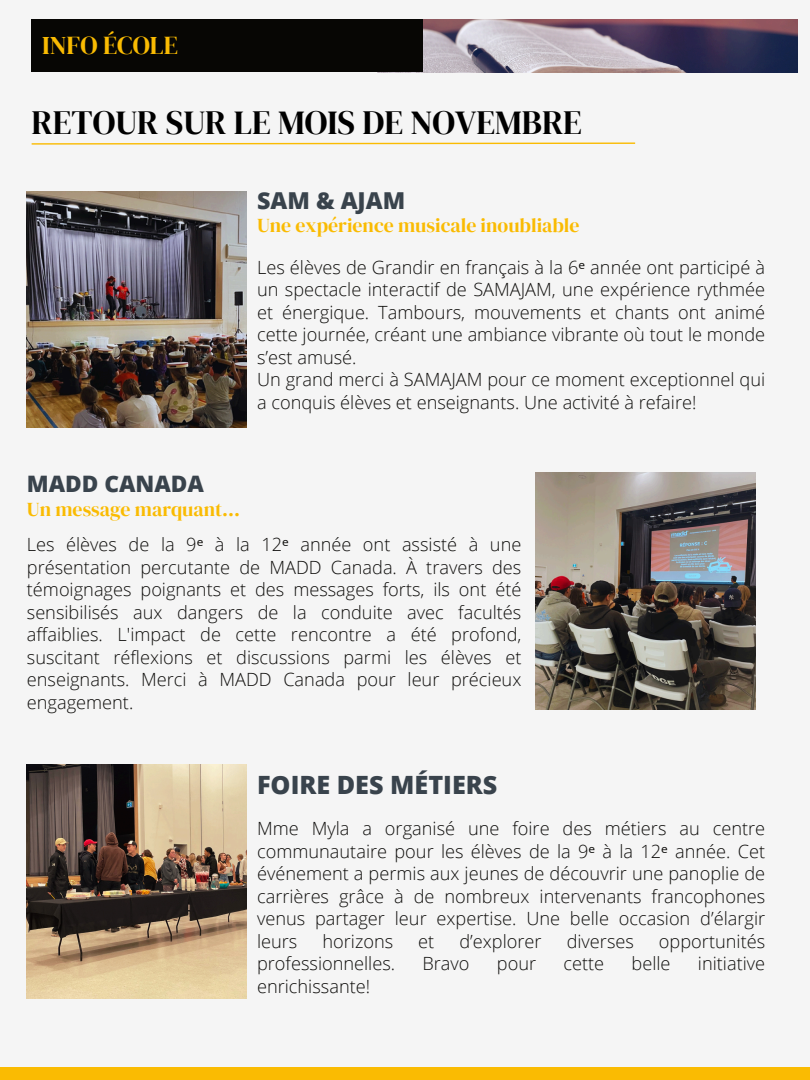
<style>
.page{position:relative;width:810px;height:1080px;background:#f5f5f5}
.page>*{position:absolute;margin:0;border:0;box-sizing:border-box;transform-origin:0 0}
.t1{font:33.75px "DM Serif Display";color:#000}
.t2{font:25.62px "DM Serif Display";color:#fabb02}
.t3{font:800 25.19px "Open Sans";color:#39434c}
.t4{font:800 23.31px "Open Sans";color:#39434c}
.t5{font:800 22.69px "Open Sans";color:#39434c}
.t6{font:19.75px "DM Serif Display";color:#fabb02}
.t7{font:300 18.19px/22.5px "Open Sans";color:#100f0d;text-align:justify}
.s1{font-family:"Noto Sans";font-weight:400}
</style>
<div class="page">
<img style="left:423px;top:19px;width:375px;height:53px">
<div style="left:32px;top:19px;width:391px;height:53px;background:#070604"></div>
<div style="left:0;top:1068px;width:810px;height:12px;background:#fabb02"></div>
<svg style="left:31px;top:142px;width:605px;height:3px"></svg>
<img style="left:535px;top:473px;width:220px;height:236px">
<img style="left:27px;top:765px;width:220px;height:234px">
<img style="left:27px;top:191px;width:220px;height:236px">
<p class="t2" style="left:42px;top:27px;width:137px">INFO ÉCOLE</p>
<p class="t1" style="left:32px;top:99px;width:552px">RETOUR SUR LE MOIS DE NOVEMBRE</p>
<h2 class="t4" style="left:257px;top:184px;width:150px">SAM &amp; AJAM</h2>
<p class="t6" style="left:257px;top:211px;width:324px">Une expérience musicale inoubliable</p>
<p class="t7" style="left:257px;top:255px;width:510px">Les élèves de Grandir en français à la 6<span class="s1">ᵉ</span> année ont participé à un spectacle interactif de SAMAJAM, une expérience rythmée et énergique. Tambours, mouvements et chants ont animé cette journée, créant une ambiance vibrante où tout le monde s’est amusé.</p>
<p class="t7" style="left:257px;top:368px;width:510px">Un grand merci à SAMAJAM pour ce moment exceptionnel qui a conquis élèves et enseignants. Une activité à refaire!</p>
<p class="t5" style="left:27px;top:468px;width:179px">MADD CANADA</p>
<p class="t6" style="left:27px;top:495px;width:215px">Un message marquant...</p>
<p class="t7" style="left:27px;top:533px;width:496px">Les élèves de la 9<span class="s1">ᵉ</span> à la 12<span class="s1">ᵉ</span> année ont assisté à une présentation percutante de MADD Canada. À travers des témoignages poignants et des messages forts, ils ont été sensibilisés aux dangers de la conduite avec facultés affaiblies. L'impact de cette rencontre a été profond, suscitant réflexions et discussions parmi les élèves et enseignants. Merci à MADD Canada pour leur précieux engagement.</p>
<h4 class="t3" style="left:257px;top:767px;width:242px">FOIRE DES MÉTIERS</h4>
<p class="t7" style="left:257px;top:817px;width:510px">Mme Myla a organisé une foire des métiers au centre communautaire pour les élèves de la 9<span class="s1">ᵉ</span> à la 12<span class="s1">ᵉ</span> année. Cet événement a permis aux jeunes de découvrir une panoplie de carrières grâce à de nombreux intervenants francophones venus partager leur expertise. Une belle occasion d’élargir leurs</p>
<p class="t7" style="left:322px;top:930px;width:72px">horizons</p>
<p class="t7" style="left:418px;top:930px;width:18px">et</p>
<p class="t7" style="left:459px;top:930px;width:84px">d’explorer</p>
<p class="t7" style="left:567px;top:930px;width:69px">diverses</p>
<p class="t7" style="left:659px;top:930px;width:108px">opportunités</p>
<p class="t7" style="left:257px;top:952px;width:140px">professionnelles.</p>
<p class="t7" style="left:423px;top:952px;width:49px">Bravo</p>
<p class="t7" style="left:497px;top:952px;width:41px">pour</p>
<p class="t7" style="left:564px;top:952px;width:42px">cette</p>
<p class="t7" style="left:632px;top:952px;width:40px">belle</p>
<p class="t7" style="left:698px;top:952px;width:69px">initiative</p>
<p class="t7" style="left:257px;top:975px;width:115px">enrichissante!</p>
</div>
